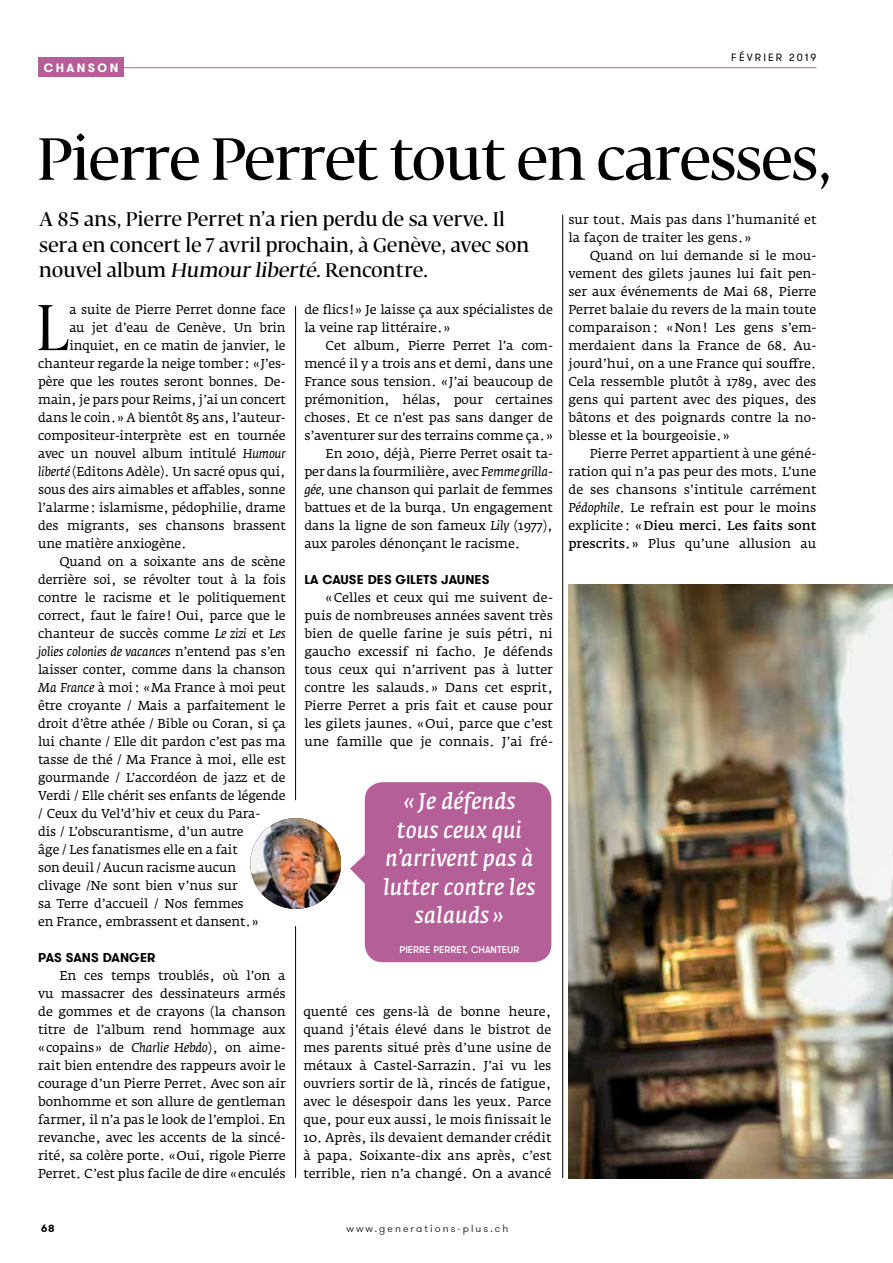
<style>
.page{position:relative;width:893px;height:1263px;background:#fff}
.page>*{position:absolute;margin:0;border:0;box-sizing:border-box;transform-origin:0 0}
.t1{font:63.6px "Fedra Serif Display";color:#000}
.t2{font:500 58.5px "Fedra Serif Display";color:#000}
.t3{font:italic 600 22.5px/28.5px "Fedra Serif A Pro";letter-spacing:.01em;color:#fff;text-align:center}
.t4{font:500 19.5px/25.5px "Fedra Serif Display";letter-spacing:.02em;color:#000}
.t5{font:12.75px/18px "Fedra Serif A Pro";letter-spacing:-.01em;color:#000;text-align:justify}
.t6{font:italic 12.75px "Fedra Serif A Pro";letter-spacing:-.01em;color:#000}
.t7{font:700 12.75px "GT Walsheim";letter-spacing:.005em;color:#000}
.t8{font:700 12px "GT Walsheim";letter-spacing:.2em;color:#fff}
.t9{font:300 10.5px "GT Walsheim";letter-spacing:.2em;color:#000}
.t10{font:10.5px "GT Walsheim";letter-spacing:.2em;color:#000}
.t11{font:700 10.5px "GT Walsheim";color:#000}
.t12{font:500 9.75px "GT Walsheim";color:#fff}
.s1{font-style:italic}
.s2{font-weight:600}
.s3{font-style:normal}
</style>
<div class="page">
<hr style="left:38px;top:67px;width:778px;height:1px;background:#b45f98">
<div style="left:38px;top:58px;width:86px;height:19px;background:#b45f98"></div>
<hr style="left:295px;top:306px;width:1px;height:494px;background:#000">
<hr style="left:562px;top:215px;width:1px;height:963px;background:#000">
<hr style="left:295px;top:926px;width:1px;height:252px;background:#000">
<img style="left:250px;top:818px;width:91px;height:91px;border-radius:45px">
<svg style="left:350px;top:782px;width:201px;height:180px;background:#b96b9f"></svg>
<img style="left:568px;top:584px;width:325px;height:594px">
<p class="t8" style="left:44px;top:60px;width:76px">CHANSON</p>
<p class="t10" style="left:731px;top:50px;width:87px">FÉVRIER 2019</p>
<h2 class="t2" style="left:38px;top:125px;width:795px">Pierre Perret tout en caresses,</h2>
<h3 class="t4" style="left:39px;top:209px;width:491px">A 85 ans, Pierre Perret n’a rien perdu de sa verve. Il sera en concert le 7 avril prochain, à Genève, avec son nouvel album Humour liberté.Rencontre.</h3>
<h1 class="t1" style="left:37px;top:290px;width:33px">L</h1>
<p class="t5" style="left:69px;top:301px;width:218px">a suite de Pierre Perret donne face</p>
<p class="t5" style="left:568px;top:211px;width:250px">sur tout. Mais pas dans l’humanité et la façon de traiter les gens.»</p>
<p class="t5" style="left:568px;top:247px;width:250px;text-indent:21px">Quand on lui demande si le mou&shy;vement des gilets jaunes lui fait pen&shy;ser aux événements de Mai 68, Pierre Perret balaie du revers de la main toute comparaison: «Non! Les gens s’em&shy;merdaient dans la France de 68. Au&shy;jourd’hui, on a une France qui souffre.<br>Cela ressemble plutôt à 1789, avec des gens qui partent avec des piques, des bâtons et des poignards contre la no&shy;blesse et la bourgeoisie.»</p>
<p class="t5" style="left:568px;top:445px;width:250px;text-indent:21px">Pierre Perret appartient à une géné&shy;ration qui n’a pas peur des mots. L’une de ses chansons s’intitule carrément <span class="s1">Pédophile</span>. Le refrain est pour le moins explicite: <span class="s2">«Dieu merci. Les faits sont prescrits.»</span> Plus qu’une allusion au</p>
<p class="t5" style="left:304px;top:301px;width:250px">de flics!» Je laisse ça aux spécialistes de la veine rap littéraire.»</p>
<p class="t5" style="left:326px;top:337px;width:229px">Cet album, Pierre Perret l’a com-</p>
<p class="t5" style="left:304px;top:355px;width:250px">mencé il y a trois ans et demi, dans une</p>
<p class="t5" style="left:304px;top:373px;width:250px">France sous tension. «J’ai beaucoup de</p>
<p class="t5" style="left:304px;top:391px;width:250px">prémonition, hélas, pour certaines</p>
<p class="t5" style="left:304px;top:409px;width:250px">choses. Et ce n’est pas sans danger de</p>
<p class="t5" style="left:304px;top:427px;width:250px">s’aventurer sur des terrains comme ça.»</p>
<p class="t5" style="left:326px;top:445px;width:229px">En 2010, déjà, Pierre Perret osait ta-</p>
<p class="t5" style="left:304px;top:463px;width:250px">per dans la fourmilière, avec <span class="s1">Femme grilla-</span></p>
<p class="t5" style="left:304px;top:481px;width:250px"><span class="s1">gée,</span> une chanson qui parlait de femmes</p>
<p class="t5" style="left:304px;top:499px;width:250px">battues et de la burqa. Un engagement</p>
<p class="t5" style="left:304px;top:517px;width:250px">dans la ligne de son fameux <span class="s1">Lily</span> (1977),</p>
<p class="t5" style="left:304px;top:535px;width:218px">aux paroles dénonçant le racisme.</p>
<p class="t7" style="left:304px;top:571px;width:187px">LA CAUSE DES GILETS JAUNES</p>
<p class="t5" style="left:304px;top:589px;width:250px;text-indent:21px">«Celles et ceux qui me suivent de&shy;puis de nombreuses années savent très bien de quelle farine je suis pétri, ni gaucho excessif ni facho. Je défends tous ceux qui n’arrivent pas à lutter contre les salauds.» Dans cet esprit, Pierre Perret a pris fait et cause pour les gilets jaunes. «Oui, parce que c’est une famille que je connais. J’ai fré-</p>
<p class="t5" style="left:69px;top:319px;width:218px">au jet d’eau de Genève. Un brin</p>
<p class="t5" style="left:69px;top:337px;width:218px">inquiet, en ce matin de janvier, le</p>
<p class="t5" style="left:38px;top:355px;width:249px">chanteur regarde la neige tomber: «J’es-</p>
<p class="t5" style="left:38px;top:373px;width:249px">père que les routes seront bonnes. De-</p>
<p class="t5" style="left:38px;top:391px;width:249px">main, je pars pour Reims, j’ai un concert</p>
<p class="t5" style="left:38px;top:409px;width:249px">dans le coin.» A bientôt 85 ans, l’auteur-</p>
<p class="t5" style="left:38px;top:427px;width:249px">compositeur-interprète est en tournée</p>
<p class="t5" style="left:38px;top:445px;width:249px">avec un nouvel album intitulé <span class="s1">Humour</span></p>
<p class="t5" style="left:38px;top:463px;width:249px"><span class="s1">liberté</span> (Editons Adèle). Un sacré opus qui,</p>
<p class="t5" style="left:38px;top:481px;width:249px">sous des airs aimables et affables, sonne</p>
<p class="t5" style="left:38px;top:499px;width:249px">l’alarme: islamisme, pédophilie, drame</p>
<p class="t5" style="left:38px;top:517px;width:249px">des migrants, ses chansons brassent</p>
<p class="t5" style="left:38px;top:535px;width:150px">une matière anxiogène.</p>
<p class="t5" style="left:59px;top:553px;width:228px">Quand on a soixante ans de scène</p>
<p class="t5" style="left:38px;top:571px;width:249px">derrière soi, se révolter tout à la fois</p>
<p class="t5" style="left:38px;top:589px;width:249px">contre le racisme et le politiquement</p>
<p class="t5" style="left:38px;top:607px;width:249px">correct, faut le faire! Oui, parce que le</p>
<p class="t5" style="left:38px;top:625px;width:249px">chanteur de succès comme <span class="s1">Le zizi</span> et <span class="s1">Les</span></p>
<p class="t6" style="left:38px;top:644px;width:249px">jolies colonies de vacances <span class="s3">n’entend pas s’en</span></p>
<p class="t5" style="left:38px;top:661px;width:249px">laisser conter, comme dans la chanson</p>
<p class="t5" style="left:38px;top:679px;width:249px"><span class="s1">Ma France</span> à moi: «Ma France à moi peut</p>
<p class="t5" style="left:38px;top:697px;width:249px">être croyante / Mais a parfaitement le</p>
<p class="t5" style="left:38px;top:715px;width:249px">droit d’être athée / Bible ou Coran, si ça</p>
<p class="t5" style="left:38px;top:733px;width:249px">lui chante / Elle dit pardon c’est pas ma</p>
<p class="t5" style="left:38px;top:751px;width:249px">tasse de thé / Ma France à moi, elle est</p>
<p class="t5" style="left:38px;top:769px;width:249px">gourmande / L’accordéon de jazz et de</p>
<p class="t5" style="left:38px;top:787px;width:249px">Verdi / Elle chérit ses enfants de légende</p>
<p class="t5" style="left:38px;top:805px;width:224px">/ Ceux du Vel’d’hiv et ceux du Para-</p>
<p class="t5" style="left:38px;top:823px;width:207px">dis / L’obscurantisme, d’un autre</p>
<p class="t5" style="left:38px;top:841px;width:201px">âge / Les fanatismes elle en a fait</p>
<p class="t5" style="left:38px;top:859px;width:200px">son deuil / Aucun racisme aucun</p>
<p class="t5" style="left:38px;top:877px;width:201px">clivage /Ne sont bien v’nus sur</p>
<p class="t5" style="left:38px;top:895px;width:207px">sa Terre d’accueil / Nos femmes</p>
<p class="t5" style="left:38px;top:913px;width:222px">en France, embrassent et dansent.»</p>
<p class="t7" style="left:38px;top:949px;width:119px">PAS SANS DANGER</p>
<p class="t5" style="left:38px;top:967px;width:249px;text-indent:21px">En ces temps troublés, où l’on a vu massacrer des dessinateurs armés de gommes et de crayons (la chanson titre de l’album rend hommage aux «copains» de <span class="s1">Charlie Hebdo</span>), on aime&shy;rait bien entendre des rappeurs avoir le courage d’un Pierre Perret. Avec son air bonhomme et son allure de gentleman farmer, il n’a pas le look de l’emploi. En revanche, avec les accents de la sincé&shy;rité, sa colère porte. «Oui, rigole Pierre Perret. C’est plus facile de dire «enculés</p>
<h3 class="t3" style="left:383px;top:787px;width:153px">« Je défends tous ceux qui n’arrivent pas à lutter contre les salauds »</h3>
<p class="t12" style="left:400px;top:943px;width:121px">PIERRE PERRET, CHANTEUR</p>
<p class="t5" style="left:303px;top:1003px;width:250px">quenté ces gens-là de bonne heure, quand j’étais élevé dans le bistrot de mes parents situé près d’une usine de métaux à Castel-Sarrazin. J’ai vu les ouvriers sortir de là, rincés de fatigue, avec le désespoir dans les yeux. Parce que, pour eux aussi, le mois finissait le</p>
<p class="t5" style="left:303px;top:1129px;width:250px">10. Après, ils devaient demander crédit à papa. Soixante-dix ans après, c’est terrible, rien n’a changé. On a avancé</p>
<p class="t11" style="left:41px;top:1222px;width:15px">68</p>
<p class="t9" style="left:346px;top:1222px;width:163px">www.generations-plus.ch</p>
</div>
